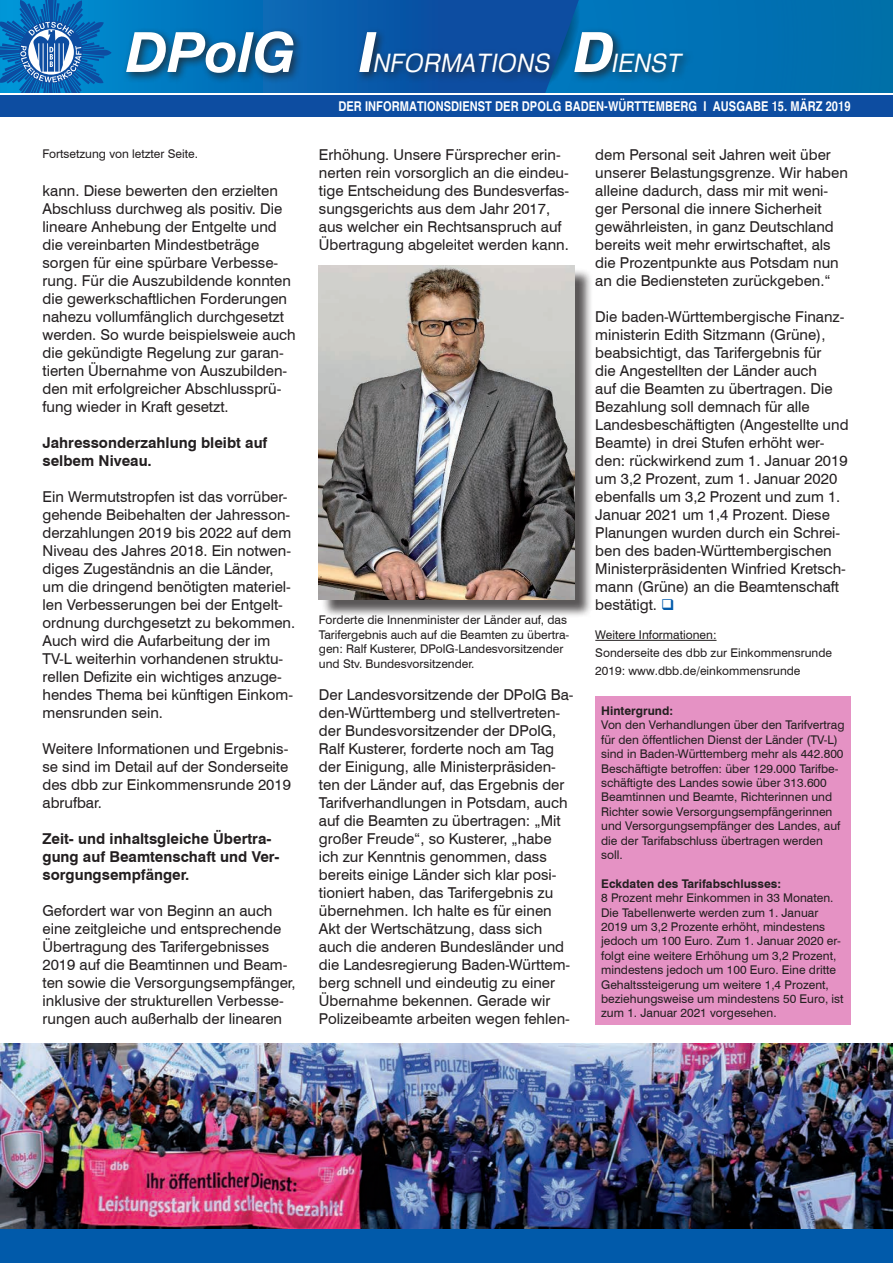
<style>
.page{position:relative;width:893px;height:1263px;background:#fff}
.page>*{position:absolute;margin:0;border:0;box-sizing:border-box;transform-origin:0 0}
.t1{font:italic 25.5px "Heldustry FT";letter-spacing:.04em;color:#fff;scale:.92 1}
.t2{font:15px/18px "Swiss 721 BT";color:#231f20}
.t3{font:700 15px/18px "Swiss 721 BT";color:#231f20}
.t4{font:700 condensed 13.5px "Helvetica";letter-spacing:.005em;color:#fff}
.t5{font:12px/14.4px "Swiss 721 BT";color:#231f20}
.t6{font:700 12px "Swiss 721 BT";color:#231f20}
.s1{font-weight:900;font-size:55.5px}
.s2{color:#015aaa}
</style>
<div class="page">
<div style="left:0;top:1229px;width:893px;height:34px;background:#015aaa"></div>
<div style="left:0;top:0;width:893px;height:94px;background:#0070b1"></div>
<svg style="left:112px;top:0;width:471px;height:94px"></svg>
<svg style="left:0;top:0;width:112px;height:94px;background:#237bbe"></svg>
<div style="left:122px;top:27px;width:182px;height:57px;background:#231f20;opacity:.75"></div>
<svg style="left:126px;top:31px;width:167px;height:42px"></svg>
<div style="left:0;top:95px;width:893px;height:21px;background:#0d4da1"></div>
<div style="left:355px;top:27px;width:338px;height:56px;background:#231f20;opacity:.75"></div>
<div style="left:595px;top:696px;width:255px;height:329px;background:#e592c4"></div>
<hr style="left:595px;top:640px;width:121px;height:1px;background:#231f20">
<img style="left:0;top:1043px;width:893px;height:186px">
<div style="left:321px;top:268px;width:272px;height:350px;background:#231f20;opacity:.75"></div>
<img style="left:319px;top:266px;width:255px;height:334px">
<h1 class="t1" style="left:355px;top:48px;width:355px"><span class="s1">I</span>NFORMATIONS <span class="s1">D</span>IENST</h1>
<p class="t4" style="left:338px;top:98px;width:514px">DER INFORMATIONSDIENST DER DPOLG BADEN-WÜRTTEMBERG I AUSGABE 15. MÄRZ 2019</p>
<p class="t5" style="left:43px;top:146px;width:157px">Fortsetzung von letzter Seite.</p>
<p class="t2" style="left:319px;top:146px;width:252px">Erhöhung. Unsere Fürsprecher erin&shy;nerten rein vorsorglich an die eindeu&shy;tige Entscheidung des Bundesverfas&shy;sungsgerichts aus dem Jahr 2017, aus welcher ein Rechtsanspruch auf Übertragung abgeleitet werden kann.</p>
<p class="t2" style="left:43px;top:181px;width:255px">kann. Diese bewerten den erzielten Abschluss durchweg als positiv. Die lineare Anhebung der Entgelte und die vereinbarten Mindestbeträge sorgen für eine spürbare Verbesse&shy;rung. Für die Auszubildende konnten die gewerkschaftlichen Forderungen nahezu vollumfänglich durchgesetzt werden. So wurde beispielsweie auch die gekündigte Regelung zur garan&shy;tierten Übernahme von Auszubilden&shy;den mit erfolgreicher Abschlussprü&shy;fung wieder in Kraft gesetzt.</p>
<p class="t3" style="left:43px;top:433px;width:226px">Jahressonderzahlung bleibt auf selbem Niveau.</p>
<p class="t2" style="left:43px;top:487px;width:254px">Ein Wermutstropfen ist das vorrüber&shy;gehende Beibehalten der Jahresson&shy;derzahlungen 2019 bis 2022 auf dem Niveau des Jahres 2018. Ein notwen&shy;diges Zugeständnis an die Länder, um die dringend benötigten materiel&shy;len Verbesserungen bei der Entgelt&shy;ordnung durchgesetzt zu bekommen.<br>Auch wird die Aufarbeitung der im TV-L weiterhin vorhandenen struktu&shy;rellen Defizite ein wichtiges anzuge&shy;hendes Thema bei künftigen Einkom&shy;mensrunden sein.</p>
<p class="t2" style="left:43px;top:739px;width:250px">Weitere Informationen und Ergebnis&shy;se sind im Detail auf der Sonderseite des dbb zur Einkommensrunde 2019 abrufbar.</p>
<p class="t3" style="left:43px;top:829px;width:238px">Zeit- und inhaltsgleiche Übertra&shy;gung auf Beamtenschaft und Ver&shy;sorgungsempfänger.</p>
<p class="t2" style="left:43px;top:901px;width:255px">Gefordert war von Beginn an auch eine zeitgleiche und entsprechende Übertragung des Tarifergebnisses 2019 auf die Beamtinnen und Beam&shy;ten sowie die Versorgungsempfänger, inklusive der strukturellen Verbesse&shy;rungen auch außerhalb der linearen</p>
<p class="t5" style="left:319px;top:613px;width:252px">Forderte die Innenminister der Länder auf, das Tarifergebnis auch auf die Beamten zu übertra&shy;gen: Ralf Kusterer, DPolG-Landesvorsitzender und Stv. Bundesvorsitzender.</p>
<p class="t2" style="left:319px;top:686px;width:256px">Der Landesvorsitzende der DPolG Ba&shy;den-Württemberg und stellvertreten&shy;der Bundesvorsitzender der DPolG, Ralf Kusterer, forderte noch am Tag der Einigung, alle Ministerpräsiden&shy;ten der Länder auf, das Ergebnis der Tarifverhandlungen in Potsdam, auch auf die Beamten zu übertragen: „Mit großer Freude“, so Kusterer, „habe ich zur Kenntnis genommen, dass bereits einige Länder sich klar posi&shy;tioniert haben, das Tarifergebnis zu übernehmen. Ich halte es für einen Akt der Wertschätzung, dass sich auch die anderen Bundesländer und die Landesregierung Baden-Württem&shy;berg schnell und eindeutig zu einer Übernahme bekennen. Gerade wir Polizeibeamte arbeiten wegen fehlen-</p>
<p class="t2" style="left:595px;top:146px;width:254px">dem Personal seit Jahren weit über unserer Belastungsgrenze. Wir haben alleine dadurch, dass mir mit weni&shy;ger Personal die innere Sicherheit gewährleisten, in ganz Deutschland bereits weit mehr erwirtschaftet, als die Prozentpunkte aus Potsdam nun an die Bediensteten zurückgeben.“</p>
<p class="t2" style="left:595px;top:308px;width:255px">Die baden-Württembergische Finanz&shy;ministerin Edith Sitzmann (Grüne), beabsichtigt, das Tarifergebnis für<br>die Angestellten der Länder auch<br>auf die Beamten zu übertragen. Die Bezahlung soll demnach für alle Landesbeschäftigten (Angestellte und Beamte) in drei Stufen erhöht wer&shy;den: rückwirkend zum 1. Januar 2019 um 3,2 Prozent, zum 1. Januar 2020 ebenfalls um 3,2 Prozent und zum 1.<br>Januar 2021 um 1,4 Prozent. Diese Planungen wurden durch ein Schrei&shy;ben des baden-Württembergischen Ministerpräsidenten Winfried Kretsch&shy;mann (Grüne) an die Beamtenschaft bestätigt. <span class="s2">❑</span></p>
<p class="t5" style="left:595px;top:626px;width:238px;line-height:18px">Weitere Informationen:<br>Sonderseite des dbb zur Einkommensrunde<br>2019: www.dbb.de/einkommensrunde</p>
<p class="t6" style="left:601px;top:703px;width:73px">Hintergrund:</p>
<p class="t5" style="left:601px;top:718px;width:245px">Von den Verhandlungen über den Tarifvertrag für den öffentlichen Dienst der Länder (TV-L) sind in Baden-Württemberg mehr als 442.800<br>Beschäftigte betroffen: über 129.000 Tarifbe&shy;schäftigte des Landes sowie über 313.600<br>Beamtinnen und Beamte, Richterinnen und Richter sowie Versorgungsempfängerinnen und Versorgungsempfänger des Landes, auf die der Tarifabschluss übertragen werden soll.</p>
<p class="t6" style="left:601px;top:876px;width:181px">Eckdaten des Tarifabschlusses:</p>
<p class="t5" style="left:601px;top:891px;width:244px">8 Prozent mehr Einkommen in 33 Monaten.<br>Die Tabellenwerte werden zum 1. Januar 2019 um 3,2 Prozente erhöht, mindestens jedoch um 100 Euro. Zum 1. Januar 2020 er&shy;folgt eine weitere Erhöhung um 3,2 Prozent, mindestens jedoch um 100 Euro. Eine dritte Gehaltssteigerung um weitere 1,4 Prozent, beziehungsweise um mindestens 50 Euro, ist zum 1. Januar 2021 vorgesehen.</p>
</div>
